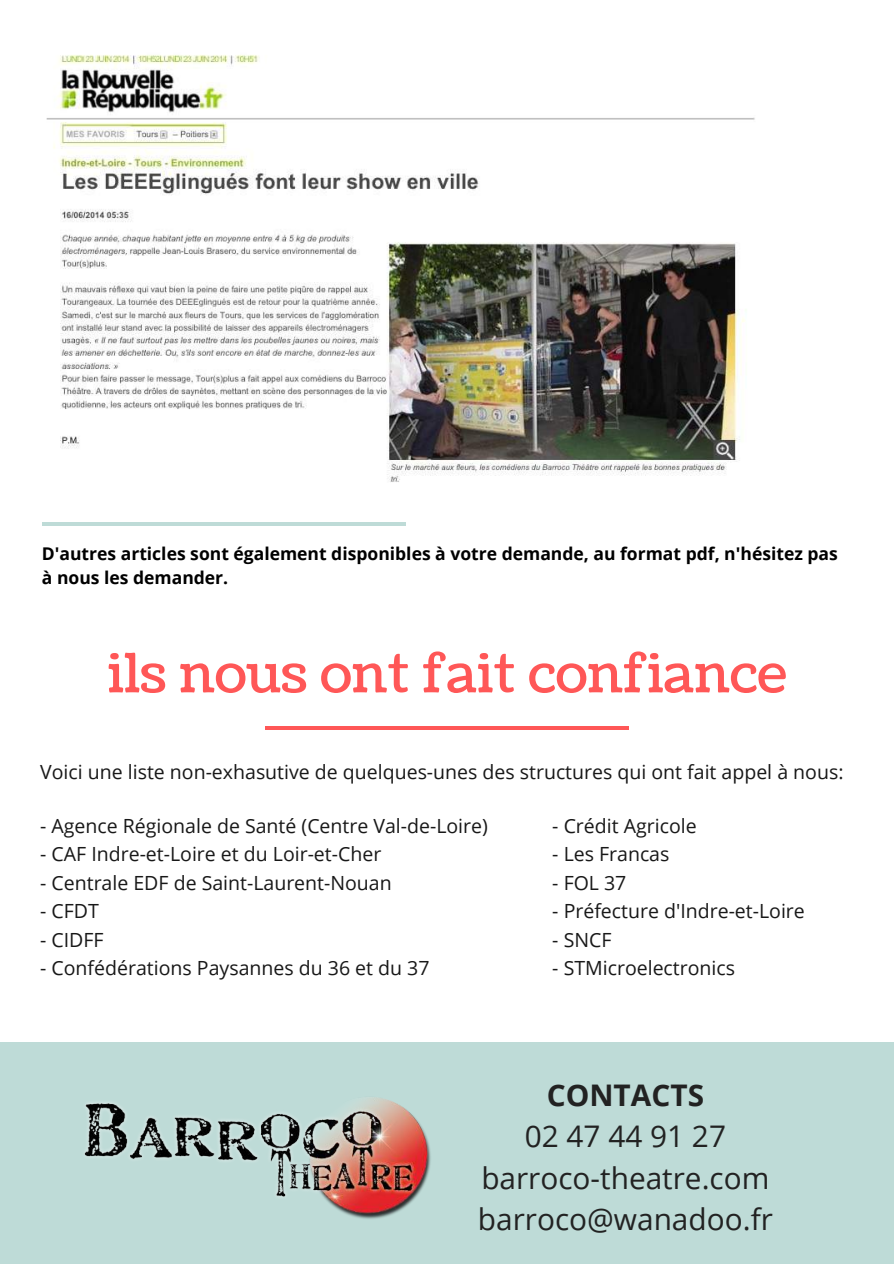
<style>
.page{position:relative;width:894px;height:1264px;background:#fff}
.page>*{position:absolute;margin:0;border:0;box-sizing:border-box;transform-origin:0 0}
.t1{font:54px "Coustard";color:#ff5757}
.t2{font:29.7px/41.4px "Open Sans";color:#222;text-align:center}
.t3{font:700 29.7px "Open Sans";color:#222}
.t4{font:19.5px "Open Sans";color:#181818}
.t5{font:700 17.55px/24.2px "Open Sans";color:#000}
</style>
<div class="page">
<div style="left:0;top:1042px;width:893px;height:221px;background:#bedbd7"></div>
<img style="left:84px;top:1097px;width:347px;height:122px">
<hr style="left:43px;top:522px;width:363px;height:3px;background:#bedbd7">
<hr style="left:265px;top:726px;width:363px;height:3px;background:#ff5757">
<img style="left:46px;top:55px;width:709px;height:427px">
<p class="t5" style="left:42px;top:540px;width:797px">D'autres articles sont également disponibles à votre demande, au format pdf, n'hésitez pas à nous les demander.</p>
<h1 class="t1" style="left:108px;top:637px;width:680px">ils nous ont fait confiance</h1>
<p class="t4" style="left:40px;top:758px;width:804px">Voici une liste non-exhasutive de quelques-unes des structures qui ont fait appel à nous:</p>
<p class="t4" style="left:40px;top:812px;width:449px">- Agence Régionale de Santé (Centre Val-de-Loire)</p>
<p class="t4" style="left:40px;top:840px;width:342px">- CAF Indre-et-Loire et du Loir-et-Cher</p>
<p class="t4" style="left:40px;top:868px;width:353px">- Centrale EDF de Saint-Laurent-Nouan</p>
<p class="t4" style="left:40px;top:897px;width:60px">- CFDT</p>
<p class="t4" style="left:40px;top:925px;width:65px">- CIDFF</p>
<p class="t4" style="left:40px;top:954px;width:391px">- Confédérations Paysannes du 36 et du 37</p>
<p class="t4" style="left:552px;top:812px;width:146px">- Crédit Agricole</p>
<p class="t4" style="left:552px;top:840px;width:119px">- Les Francas</p>
<p class="t4" style="left:552px;top:868px;width:76px">- FOL 37</p>
<p class="t4" style="left:552px;top:897px;width:254px">- Préfecture d'Indre-et-Loire</p>
<p class="t4" style="left:552px;top:925px;width:61px">- SNCF</p>
<p class="t4" style="left:552px;top:954px;width:184px">- STMicroelectronics</p>
<h2 class="t3" style="left:546px;top:1073px;width:159px">CONTACTS</h2>
<h2 class="t2" style="left:477px;top:1114px;width:296px">02 47 44 91 27 barroco-theatre.com barroco@wanadoo.fr</h2>
</div>
